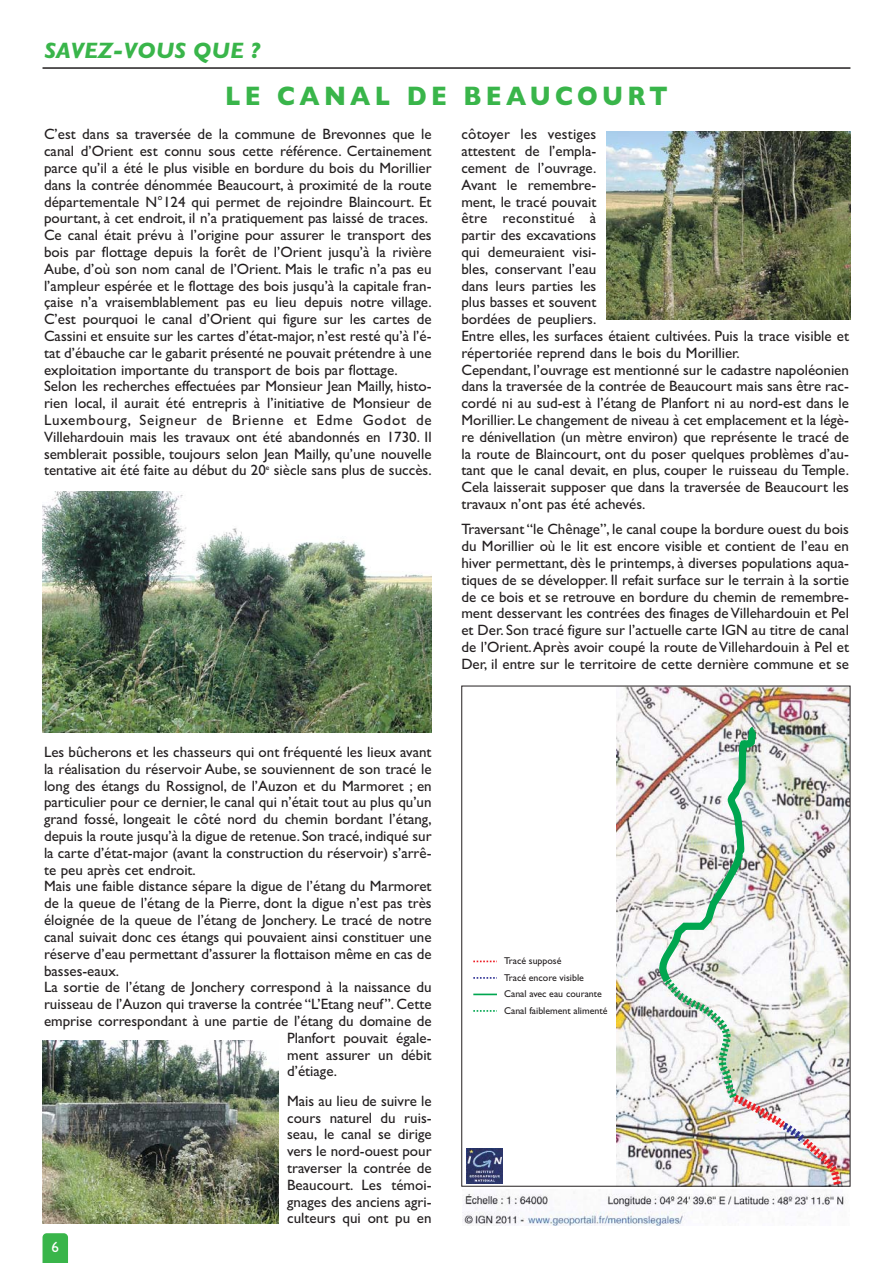
<style>
.page{position:relative;width:893px;height:1263px;background:#fff}
.page>*{position:absolute;margin:0;border:0;box-sizing:border-box;transform-origin:0 0}
.t1{font:27px "Gill Sans Bold TT";letter-spacing:.18em;color:#39b54a;scale:.9 1}
.t2{font:italic 700 22.5px "Gill Sans";color:#39b54a}
.t3{font:15px/16.8px "Gill Sans TT";color:#231f20}
.t4{font:15px "Gill Sans TT";color:#fff}
.t5{font:9.9px/16.5px "Gill Sans";color:#231f20}
</style>
<div class="page">
<svg style="left:43px;top:1233px;width:25px;height:30px"></svg>
<hr style="left:43px;top:67px;width:807px;height:2px;background:#231f20">
<img style="left:43px;top:491px;width:389px;height:242px">
<img style="left:607px;top:132px;width:243px;height:187px">
<img style="left:43px;top:1040px;width:235px;height:183px">
<img style="left:466px;top:1148px;width:36px;height:35px">
<img style="left:462px;top:1191px;width:382px;height:34px">
<img style="left:616px;top:688px;width:232px;height:496px">
<img style="left:655px;top:723px;width:190px;height:468px">
<svg style="left:473px;top:960px;width:24px;height:2px"></svg>
<svg style="left:473px;top:977px;width:24px;height:2px"></svg>
<hr style="left:473px;top:993px;width:24px;height:2px;background:#00a650">
<svg style="left:473px;top:1010px;width:24px;height:2px"></svg>
<h2 class="t2" style="left:44px;top:43px;width:218px">SAVEZ-VOUS QUE ?</h2>
<h1 class="t1" style="left:225px;top:87px;width:493px">LE CANAL DE BEAUCOURT</h1>
<p class="t3" style="left:44px;top:128px;width:389px">C’est dans sa traversée de la commune de Brevonnes que le canal d’Orient est connu sous cette référence. Certainement parce qu’il a été le plus visible en bordure du bois du Morillier dans la contrée dénommée Beaucourt, à proximité de la route départementale N°124 qui permet de rejoindre Blaincourt. Et pourtant, à cet endroit, il n’a pratiquement pas laissé de traces.<br>Ce canal était prévu à l’origine pour assurer le transport des bois par flottage depuis la forêt de l’Orient jusqu’à la rivière Aube, d’où son nom canal de l’Orient. Mais le trafic n’a pas eu l’ampleur espérée et le flottage des bois jusqu’à la capitale fran&shy;çaise n’a vraisemblablement pas eu lieu depuis notre village.<br>C’est pourquoi le canal d’Orient qui figure sur les cartes de Cassini et ensuite sur les cartes d’état-major, n’est resté qu’à l’é&shy;tat d’ébauche car le gabarit présenté ne pouvait prétendre à une exploitation importante du transport de bois par flottage.<br>Selon les recherches effectuées par Monsieur Jean Mailly, histo&shy;rien local, il aurait été entrepris à l’initiative de Monsieur de Luxembourg, Seigneur de Brienne et Edme Godot de Villehardouin mais les travaux ont été abandonnés en 1730. Il semblerait possible, toujours selon Jean Mailly, qu’une nouvelle tentative ait été faite au début du 20<sup>e</sup> siècle sans plus de succès.</p>
<p class="t3" style="left:461px;top:128px;width:389px">côtoyer les vestiges<br>attestent de l’empla-<br>cement de l’ouvrage.<br>Avant le remembre-<br>ment, le tracé pouvait<br>être reconstitué à<br>partir des excavations<br>qui demeuraient visi-<br>bles, conservant l’eau<br>dans leurs parties les<br>plus basses et souvent<br>bordées de peupliers.<br>Entre elles, les surfaces étaient cultivées. Puis la trace visible et répertoriée reprend dans le bois du Morillier.<br>Cependant, l’ouvrage est mentionné sur le cadastre napoléonien dans la traversée de la contrée de Beaucourt mais sans être rac&shy;cordé ni au sud-est à l’étang de Planfort ni au nord-est dans le Morillier. Le changement de niveau à cet emplacement et la légè&shy;re dénivellation (un mètre environ) que représente le tracé de la route de Blaincourt, ont du poser quelques problèmes d’au&shy;tant que le canal devait, en plus, couper le ruisseau du Temple.<br>Cela laisserait supposer que dans la traversée de Beaucourt les travaux n’ont pas été achevés.</p>
<p class="t3" style="left:461px;top:523px;width:389px;text-align:justify">Traversant “le Chênage”, le canal coupe la bordure ouest du bois du Morillier où le lit est encore visible et contient de l’eau en hiver permettant, dès le printemps, à diverses populations aqua&shy;tiques de se développer. Il refait surface sur le terrain à la sortie de ce bois et se retrouve en bordure du chemin de remembre&shy;ment desservant les contrées des finages de Villehardouin et Pel et Der. Son tracé figure sur l’actuelle carte IGN au titre de canal de l’Orient. Après avoir coupé la route de Villehardouin à Pel et Der, il entre sur le territoire de cette dernière commune et se</p>
<p class="t3" style="left:44px;top:745px;width:389px">Les bûcherons et les chasseurs qui ont fréquenté les lieux avant</p>
<p class="t3" style="left:44px;top:762px;width:389px">la réalisation du réservoir Aube, se souviennent de son tracé le</p>
<p class="t3" style="left:44px;top:779px;width:389px">long des étangs du Rossignol, de l’Auzon et du Marmoret ; en</p>
<p class="t3" style="left:44px;top:796px;width:389px">particulier pour ce dernier, le canal qui n’était tout au plus qu’un</p>
<p class="t3" style="left:44px;top:812px;width:389px">grand fossé, longeait le côté nord du chemin bordant l’étang,</p>
<p class="t3" style="left:44px;top:829px;width:389px">depuis la route jusqu’à la digue de retenue. Son tracé, indiqué sur</p>
<p class="t3" style="left:44px;top:846px;width:389px">la carte d’état-major (avant la construction du réservoir) s’arrê-</p>
<p class="t3" style="left:44px;top:863px;width:153px">te peu après cet endroit.</p>
<p class="t3" style="left:44px;top:880px;width:389px">Mais une faible distance sépare la digue de l’étang du Marmoret</p>
<p class="t3" style="left:44px;top:896px;width:389px">de la queue de l’étang de la Pierre, dont la digue n’est pas très</p>
<p class="t3" style="left:44px;top:913px;width:389px">éloignée de la queue de l’étang de Jonchery. Le tracé de notre</p>
<p class="t3" style="left:44px;top:930px;width:389px">canal suivait donc ces étangs qui pouvaient ainsi constituer une</p>
<p class="t3" style="left:44px;top:947px;width:389px">réserve d’eau permettant d’assurer la flottaison même en cas de</p>
<p class="t3" style="left:44px;top:964px;width:77px">basses-eaux.</p>
<p class="t3" style="left:44px;top:980px;width:389px">La sortie de l’étang de Jonchery correspond à la naissance du</p>
<p class="t3" style="left:44px;top:997px;width:389px">ruisseau de l’Auzon qui traverse la contrée “L’Etang neuf”. Cette</p>
<p class="t3" style="left:44px;top:1014px;width:389px">emprise correspondant à une partie de l’étang du domaine de</p>
<p class="t3" style="left:287px;top:1031px;width:146px">Planfort pouvait égale-</p>
<p class="t3" style="left:287px;top:1048px;width:146px">ment assurer un débit</p>
<p class="t3" style="left:287px;top:1064px;width:51px">d’étiage.</p>
<p class="t3" style="left:287px;top:1094px;width:146px;text-align:justify">Mais au lieu de suivre le cours naturel du ruis&shy;seau, le canal se dirige vers le nord-ouest pour traverser la contrée de Beaucourt. Les témoi&shy;gnages des anciens agri&shy;culteurs qui ont pu en</p>
<p class="t4" style="left:52px;top:1241px;width:9px">6</p>
<p class="t5" style="left:504px;top:954px;width:105px">Tracé supposé<br>Tracé encore visible<br>Canal avec eau courante<br>Canal faiblement alimenté</p>
</div>
